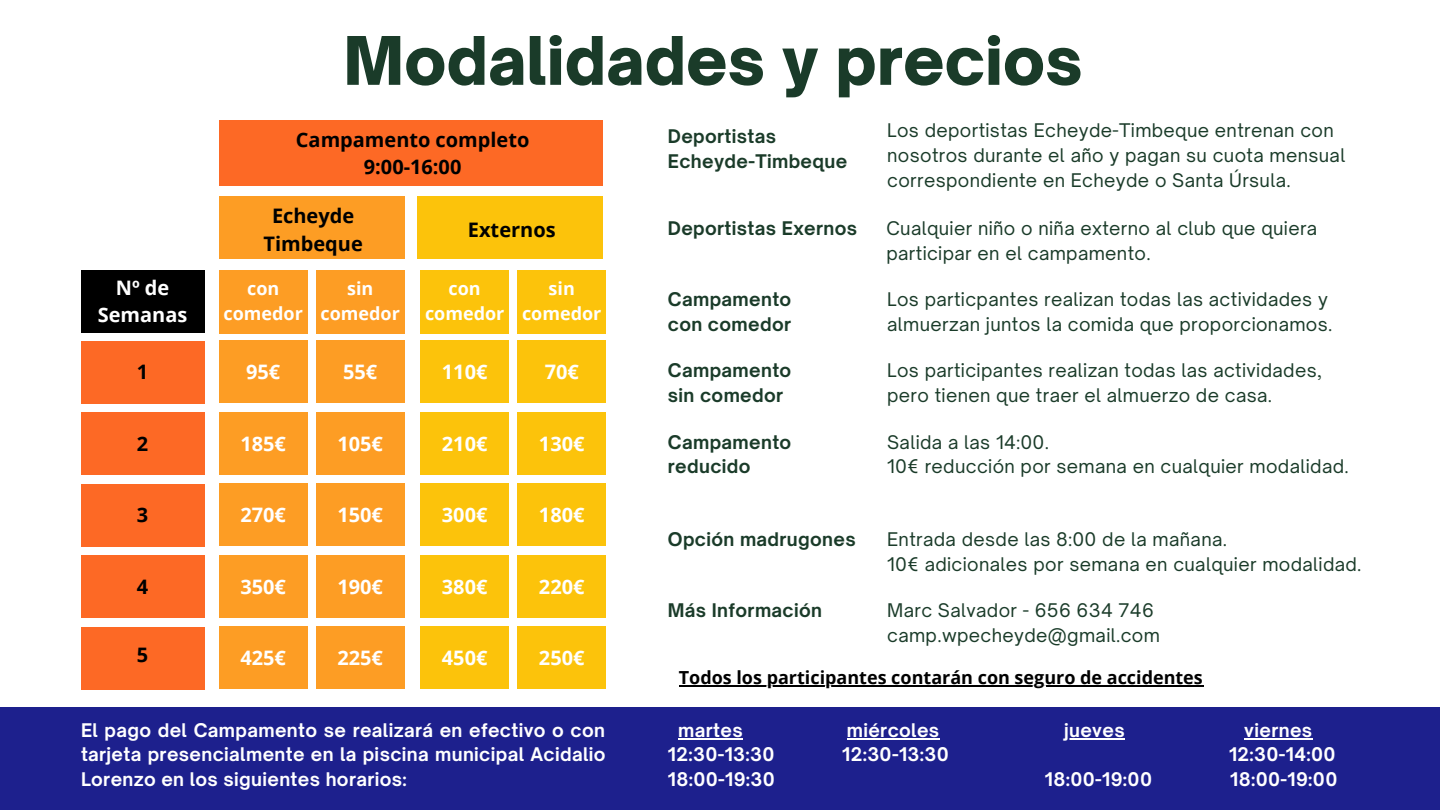
<style>
.page{position:relative;width:1440px;height:810px;background:#fff}
.page>*{position:absolute;margin:0;border:0;box-sizing:border-box;transform-origin:0 0}
.t1{font:900 64px "Open Sauce One";color:#1a3b29}
.t2{font:700 20px/27.7px "Open Sans";color:#fff;text-align:center}
.t3{font:700 20px "Open Sans";color:#000}
.t4{font:18px/24.8px "Open Sauce One";letter-spacing:.02em;color:#1a3b29}
.t5{font:700 18px/24.8px "Open Sauce One";letter-spacing:.02em;color:#fff;text-align:justify}
.t6{font:700 18px/24.8px "Open Sauce One";letter-spacing:.02em;color:#1a3b29}
.t7{font:700 18px "Open Sans";color:#000}
.t8{font:700 18px/24.8px "Open Sans";color:#fff;text-align:center}
</style>
<div class="page">
<div style="left:219px;top:196px;width:185px;height:62px;background:#fd9d24"></div>
<div style="left:81px;top:341px;width:123px;height:63px;background:#fd6925"></div>
<div style="left:81px;top:413px;width:123px;height:62px;background:#fd6925"></div>
<div style="left:81px;top:484px;width:123px;height:63px;background:#fd6925"></div>
<div style="left:81px;top:270px;width:123px;height:62px;background:#000"></div>
<div style="left:81px;top:556px;width:123px;height:62px;background:#fd6925"></div>
<div style="left:81px;top:627px;width:123px;height:63px;background:#fd6925"></div>
<div style="left:219px;top:120px;width:384px;height:66px;background:#fd6925"></div>
<div style="left:219px;top:340px;width:88px;height:63px;background:#fd9d24"></div>
<div style="left:418px;top:196px;width:185px;height:62px;background:#fcc30b"></div>
<div style="left:316px;top:340px;width:88px;height:63px;background:#fd9d24"></div>
<div style="left:219px;top:270px;width:88px;height:64px;background:#fd9d24"></div>
<div style="left:316px;top:270px;width:88px;height:64px;background:#fd9d24"></div>
<div style="left:219px;top:412px;width:88px;height:62px;background:#fd9d24"></div>
<div style="left:316px;top:412px;width:88px;height:62px;background:#fd9d24"></div>
<div style="left:219px;top:483px;width:88px;height:63px;background:#fd9d24"></div>
<div style="left:316px;top:483px;width:88px;height:63px;background:#fd9d24"></div>
<div style="left:219px;top:555px;width:88px;height:62px;background:#fd9d24"></div>
<div style="left:316px;top:555px;width:88px;height:62px;background:#fd9d24"></div>
<div style="left:219px;top:626px;width:88px;height:63px;background:#fd9d24"></div>
<div style="left:316px;top:626px;width:88px;height:63px;background:#fd9d24"></div>
<div style="left:420px;top:340px;width:89px;height:63px;background:#fcc30b"></div>
<div style="left:518px;top:340px;width:88px;height:63px;background:#fcc30b"></div>
<div style="left:420px;top:270px;width:89px;height:64px;background:#fcc30b"></div>
<div style="left:518px;top:270px;width:88px;height:64px;background:#fcc30b"></div>
<div style="left:420px;top:412px;width:89px;height:62px;background:#fcc30b"></div>
<div style="left:518px;top:412px;width:88px;height:62px;background:#fcc30b"></div>
<div style="left:420px;top:483px;width:89px;height:63px;background:#fcc30b"></div>
<div style="left:518px;top:483px;width:88px;height:63px;background:#fcc30b"></div>
<div style="left:420px;top:555px;width:89px;height:62px;background:#fcc30b"></div>
<div style="left:518px;top:555px;width:88px;height:62px;background:#fcc30b"></div>
<div style="left:420px;top:626px;width:89px;height:63px;background:#fcc30b"></div>
<div style="left:518px;top:626px;width:88px;height:63px;background:#fcc30b"></div>
<div style="left:0;top:708px;width:1440px;height:102px;background:#1d208d"></div>
<hr style="left:678px;top:738px;width:65px;height:2px;background:#fff">
<hr style="left:847px;top:738px;width:93px;height:2px;background:#fff">
<hr style="left:1064px;top:738px;width:61px;height:2px;background:#fff">
<hr style="left:1244px;top:738px;width:69px;height:2px;background:#fff">
<hr style="left:679px;top:686px;width:524px;height:1px;background:#000">
<p class="t1" style="left:343px;top:21px;width:741px">Modalidades y precios</p>
<p class="t3" style="left:296px;top:125px;width:235px">Campamento completo</p>
<p class="t3" style="left:364px;top:153px;width:99px">9:00-16:00</p>
<p class="t6" style="left:668px;top:124px;width:110px">Deportistas</p>
<p class="t6" style="left:668px;top:148px;width:181px">Echeyde-Timbeque</p>
<p class="t4" style="left:887px;top:118px;width:460px">Los deportistas Echeyde-Timbeque entrenan con nosotros durante el año y pagan su cuota mensual correspondiente en Echeyde o Santa Úrsula.</p>
<p class="t2" style="left:98px;top:273px;width:91px">Nº de<br>Semanas</p>
<p class="t3" style="left:272px;top:202px;width:84px">Echeyde</p>
<p class="t3" style="left:263px;top:230px;width:101px">Timbeque</p>
<p class="t8" style="left:223px;top:276px;width:81px">con comedor</p>
<p class="t8" style="left:347px;top:276px;width:28px">sin</p>
<p class="t8" style="left:321px;top:300px;width:81px">comedor</p>
<p class="t3" style="left:468px;top:216px;width:89px">Externos</p>
<p class="t8" style="left:425px;top:276px;width:81px">con comedor</p>
<p class="t8" style="left:549px;top:276px;width:28px">sin</p>
<p class="t8" style="left:522px;top:300px;width:81px">comedor</p>
<p class="t6" style="left:668px;top:216px;width:191px">Deportistas Exernos</p>
<p class="t4" style="left:886px;top:216px;width:432px">Cualquier niño o niña externo al club que quiera participar en el campamento.</p>
<p class="t6" style="left:668px;top:287px;width:125px">Campamento</p>
<p class="t6" style="left:668px;top:312px;width:125px">con comedor</p>
<p class="t4" style="left:887px;top:287px;width:447px">Los particpantes realizan todas las actividades y almuerzan juntos la comida que proporcionamos.</p>
<p class="t3" style="left:137px;top:358px;width:13px">1</p>
<p class="t2" style="left:246px;top:358px;width:36px">95€</p>
<p class="t2" style="left:348px;top:358px;width:36px">70€</p>
<p class="t2" style="left:343px;top:358px;width:36px">55€</p>
<p class="t2" style="left:442px;top:358px;width:47px">110€</p>
<p class="t2" style="left:545px;top:358px;width:36px">70€</p>
<p class="t2" style="left:549px;top:358px;width:36px">70€</p>
<p class="t6" style="left:668px;top:358px;width:125px">Campamento</p>
<p class="t6" style="left:668px;top:383px;width:117px">sin comedor</p>
<p class="t4" style="left:887px;top:358px;width:436px">Los participantes realizan todas las actividades, pero tienen que traer el almuerzo de casa.</p>
<p class="t3" style="left:137px;top:430px;width:13px">2</p>
<p class="t2" style="left:240px;top:429px;width:47px">185€</p>
<p class="t2" style="left:337px;top:429px;width:47px">105€</p>
<p class="t2" style="left:348px;top:429px;width:24px">70</p>
<p class="t2" style="left:442px;top:429px;width:47px">210€</p>
<p class="t2" style="left:539px;top:429px;width:47px">130€</p>
<p class="t2" style="left:549px;top:429px;width:13px">7</p>
<p class="t6" style="left:668px;top:429px;width:125px">Campamento reducido</p>
<p class="t4" style="left:887px;top:429px;width:163px">Salida a las 14:00.</p>
<p class="t4" style="left:887px;top:454px;width:463px">10€ reducción por semana en cualquier modalidad.</p>
<p class="t3" style="left:137px;top:501px;width:13px">3</p>
<p class="t2" style="left:240px;top:501px;width:47px">270€</p>
<p class="t2" style="left:337px;top:501px;width:47px">150€</p>
<p class="t2" style="left:348px;top:501px;width:13px">7</p>
<p class="t2" style="left:442px;top:501px;width:47px">300€</p>
<p class="t2" style="left:539px;top:501px;width:47px">180€</p>
<p class="t2" style="left:549px;top:501px;width:13px">7</p>
<p class="t6" style="left:668px;top:527px;width:189px">Opción madrugones</p>
<p class="t4" style="left:887px;top:527px;width:341px">Entrada desde las 8:00 de la mañana.</p>
<p class="t4" style="left:887px;top:552px;width:476px">10€ adicionales por semana en cualquier modalidad.</p>
<p class="t3" style="left:137px;top:573px;width:13px">4</p>
<p class="t2" style="left:240px;top:572px;width:47px">350€</p>
<p class="t2" style="left:337px;top:572px;width:47px">190€</p>
<p class="t2" style="left:348px;top:572px;width:13px">7</p>
<p class="t2" style="left:442px;top:572px;width:47px">380€</p>
<p class="t2" style="left:539px;top:572px;width:47px">220€</p>
<p class="t2" style="left:549px;top:572px;width:13px">7</p>
<p class="t3" style="left:137px;top:640px;width:13px">5</p>
<p class="t2" style="left:348px;top:644px;width:24px">70</p>
<p class="t2" style="left:240px;top:644px;width:47px">425€</p>
<p class="t2" style="left:337px;top:644px;width:47px">225€</p>
<p class="t2" style="left:442px;top:644px;width:47px">450€</p>
<p class="t2" style="left:539px;top:644px;width:47px">250€</p>
<p class="t2" style="left:549px;top:644px;width:13px">7</p>
<p class="t6" style="left:668px;top:598px;width:156px">Más Información</p>
<p class="t4" style="left:887px;top:598px;width:274px">Marc Salvador - 656 634 746 camp.wpecheyde@gmail.com</p>
<p class="t7" style="left:679px;top:665px;width:526px">Todos los participantes contarán con seguro de accidentes</p>
<p class="t5" style="left:81px;top:717px;width:526px">El pago del Campamento se realizará en efectivo o con tarjeta presencialmente en la piscina municipal Acidalio Lorenzo en los siguientes horarios:</p>
<p class="t5" style="left:678px;top:717px;width:66px">martes</p>
<p class="t5" style="left:847px;top:717px;width:94px">miércoles</p>
<p class="t5" style="left:1064px;top:717px;width:62px">jueves</p>
<p class="t5" style="left:1244px;top:717px;width:69px">viernes</p>
<p class="t5" style="left:668px;top:742px;width:108px">12:30-13:30</p>
<p class="t5" style="left:842px;top:742px;width:108px">12:30-13:30</p>
<p class="t5" style="left:1229px;top:742px;width:108px">12:30-14:00</p>
<p class="t5" style="left:668px;top:767px;width:109px">18:00-19:30</p>
<p class="t5" style="left:1045px;top:767px;width:109px">18:00-19:00</p>
<p class="t5" style="left:1230px;top:767px;width:109px">18:00-19:00</p>
</div>
